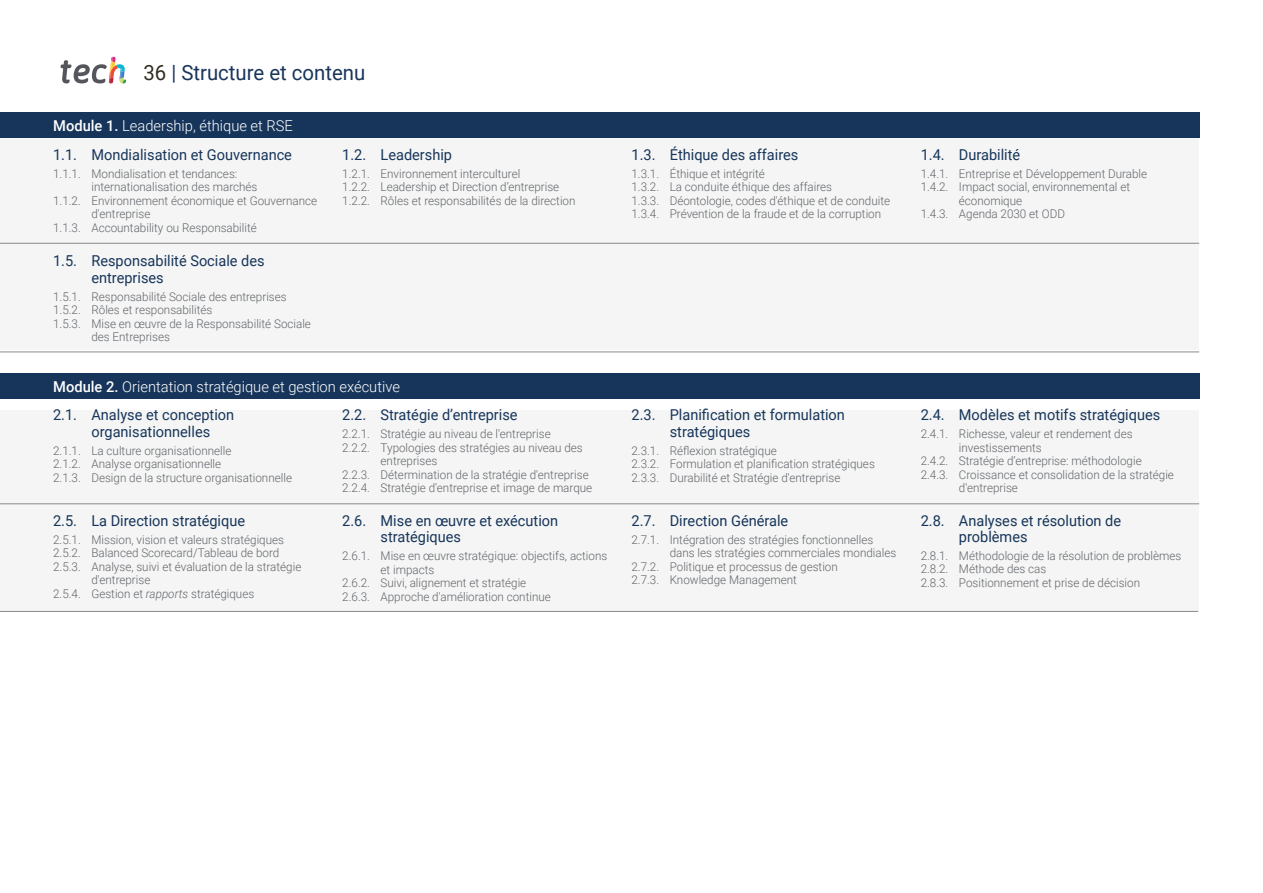
<style>
.page{position:relative;width:1263px;height:893px;background:#fff}
.page>*{position:absolute;margin:0;border:0;box-sizing:border-box;transform-origin:0 0}
.t1{font:21px "Roboto";color:#1a355c}
.t2{font:15px/16.5px "Roboto";color:#17355b}
.t3{font:300 15px "Roboto";color:#fff}
.t4{font:300 12px/13.5px "Roboto";color:#61646a}
.s1{color:#312e20}
.s2{font-weight:500}
.s3{font-style:italic}
</style>
<div class="page">
<div style="left:0;top:138px;width:1199px;height:212px;background:#f4f5f4"></div>
<div style="left:0;top:410px;width:1199px;height:201px;background:#f4f5f4"></div>
<div style="left:0;top:113px;width:1199px;height:25px;background:#17355b"></div>
<div style="left:0;top:373px;width:1199px;height:26px;background:#17355b"></div>
<hr style="left:0;top:352px;width:1199px;height:1px;background:#878a8e">
<hr style="left:0;top:611px;width:1198px;height:1px;background:#878a8e">
<hr style="left:0;top:243px;width:1199px;height:1px;background:#878a8e">
<hr style="left:0;top:504px;width:1199px;height:1px;background:#878a8e">
<svg style="left:61px;top:57px;width:65px;height:27px"></svg>
<h1 class="t1" style="left:144px;top:57px;width:223px"><span class="s1">36</span> | Structure et contenu</h1>
<p class="t3" style="left:53px;top:115px;width:241px"><span class="s2">Module 1.</span> Leadership, éthique et RSE</p>
<p class="t2" style="left:53px;top:146px;width:240px">1.1. Mondialisation et Gouvernance</p>
<p class="t4" style="left:53px;top:166px;width:186px">1.1.1. Mondialisation et tendances:</p>
<p class="t4" style="left:91px;top:180px;width:168px">internationalisation des marchés</p>
<p class="t4" style="left:53px;top:193px;width:265px">1.1.2. Environnement économique et Gouvernance</p>
<p class="t4" style="left:91px;top:207px;width:60px">d'entreprise</p>
<p class="t4" style="left:53px;top:220px;width:205px">1.1.3. Accountability ou Responsabilité</p>
<p class="t2" style="left:91px;top:252px;width:175px;text-indent:-38px">1.5. Responsabilité Sociale des entreprises</p>
<p class="t4" style="left:53px;top:289px;width:235px">1.5.1. Responsabilité Sociale des entreprises</p>
<p class="t4" style="left:53px;top:303px;width:161px">1.5.2. Rôles et responsabilités</p>
<p class="t4" style="left:53px;top:316px;width:259px">1.5.3. Mise en œuvre de la Responsabilité Sociale</p>
<p class="t4" style="left:91px;top:330px;width:80px">des Entreprises</p>
<p class="t2" style="left:342px;top:146px;width:111px">1.2. Leadership</p>
<p class="t4" style="left:342px;top:166px;width:235px">1.2.1. Environnement interculturel<br>1.2.2. Leadership et Direction d’entreprise<br>1.2.2. Rôles et responsabilités de la direction</p>
<p class="t3" style="left:53px;top:376px;width:348px"><span class="s2">Module 2.</span> Orientation stratégique et gestion exécutive</p>
<p class="t2" style="left:91px;top:406px;width:144px;text-indent:-38px">2.1. Analyse et conception organisationnelles</p>
<p class="t4" style="left:53px;top:443px;width:240px">2.1.1. La culture organisationnelle<br>2.1.2. Analyse organisationnelle<br>2.1.3. Design de la structure organisationnelle</p>
<p class="t2" style="left:53px;top:512px;width:194px">2.5. La Direction stratégique</p>
<p class="t4" style="left:53px;top:532px;width:232px">2.5.1. Mission, vision et valeurs stratégiques</p>
<p class="t4" style="left:53px;top:546px;width:228px">2.5.2. Balanced Scorecard/Tableau de bord</p>
<p class="t4" style="left:53px;top:559px;width:250px">2.5.3. Analyse, suivi et évaluation de la stratégie</p>
<p class="t4" style="left:91px;top:573px;width:60px">d'entreprise</p>
<p class="t4" style="left:53px;top:586px;width:203px">2.5.4. Gestion et <span class="s3">rapports</span> stratégiques</p>
<p class="t2" style="left:342px;top:406px;width:177px">2.2. Stratégie d’entreprise</p>
<p class="t4" style="left:342px;top:427px;width:210px">2.2.1. Stratégie au niveau de l'entreprise</p>
<p class="t4" style="left:342px;top:440px;width:242px">2.2.2. Typologies des stratégies au niveau des</p>
<p class="t4" style="left:381px;top:454px;width:58px">entreprises</p>
<p class="t4" style="left:342px;top:467px;width:248px">2.2.3. Détermination de la stratégie d'entreprise</p>
<p class="t4" style="left:342px;top:481px;width:251px">2.2.4. Stratégie d'entreprise et image de marque</p>
<p class="t2" style="left:381px;top:512px;width:179px;text-indent:-38px">2.6. Mise en œuvre et exécution stratégiques</p>
<p class="t4" style="left:342px;top:549px;width:267px">2.6.1. Mise en œuvre stratégique: objectifs, actions</p>
<p class="t4" style="left:381px;top:562px;width:55px">et impacts</p>
<p class="t4" style="left:342px;top:576px;width:185px">2.6.2. Suivi, alignement et stratégie</p>
<p class="t4" style="left:342px;top:589px;width:210px">2.6.3. Approche d'amélioration continue</p>
<p class="t2" style="left:631px;top:146px;width:168px">1.3. Éthique des affaires</p>
<p class="t4" style="left:631px;top:166px;width:260px">1.3.1. Éthique et intégrité<br>1.3.2. La conduite éthique des affaires<br>1.3.3. Déontologie, codes d'éthique et de conduite 1.3.4. Prévention de la fraude et de la corruption</p>
<p class="t2" style="left:670px;top:406px;width:177px;text-indent:-38px">2.3. Planification et formulation stratégiques</p>
<p class="t4" style="left:631px;top:443px;width:245px">2.3.1. Réflexion stratégique<br>2.3.2. Formulation et planification stratégiques<br>2.3.3. Durabilité et Stratégie d'entreprise</p>
<p class="t2" style="left:631px;top:512px;width:158px">2.7. Direction Générale</p>
<p class="t4" style="left:631px;top:532px;width:243px">2.7.1. Intégration des stratégies fonctionnelles</p>
<p class="t4" style="left:670px;top:546px;width:228px">dans les stratégies commerciales mondiales</p>
<p class="t4" style="left:631px;top:559px;width:208px">2.7.2. Politique et processus de gestion</p>
<p class="t4" style="left:631px;top:573px;width:167px">2.7.3. Knowledge Management</p>
<p class="t2" style="left:921px;top:146px;width:101px">1.4. Durabilité</p>
<p class="t4" style="left:921px;top:166px;width:228px">1.4.1. Entreprise et Développement Durable</p>
<p class="t4" style="left:921px;top:180px;width:211px">1.4.2. Impact social, environnemental et</p>
<p class="t4" style="left:959px;top:193px;width:65px">économique</p>
<p class="t4" style="left:921px;top:207px;width:146px">1.4.3. Agenda 2030 et ODD</p>
<p class="t2" style="left:921px;top:406px;width:241px">2.4. Modèles et motifs stratégiques</p>
<p class="t4" style="left:921px;top:427px;width:213px">2.4.1. Richesse, valeur et rendement des</p>
<p class="t4" style="left:959px;top:440px;width:84px">investissements</p>
<p class="t4" style="left:921px;top:454px;width:222px">2.4.2. Stratégie d’entreprise: méthodologie</p>
<p class="t4" style="left:921px;top:467px;width:255px">2.4.3. Croissance et consolidation de la stratégie</p>
<p class="t4" style="left:959px;top:481px;width:60px">d'entreprise</p>
<p class="t2" style="left:959px;top:512px;width:164px;text-indent:-38px">2.8. Analyses et résolution de problèmes</p>
<p class="t4" style="left:921px;top:548px;width:262px">2.8.1. Méthodologie de la résolution de problèmes<br>2.8.2. Méthode des cas<br>2.8.3. Positionnement et prise de décision</p>
</div>
